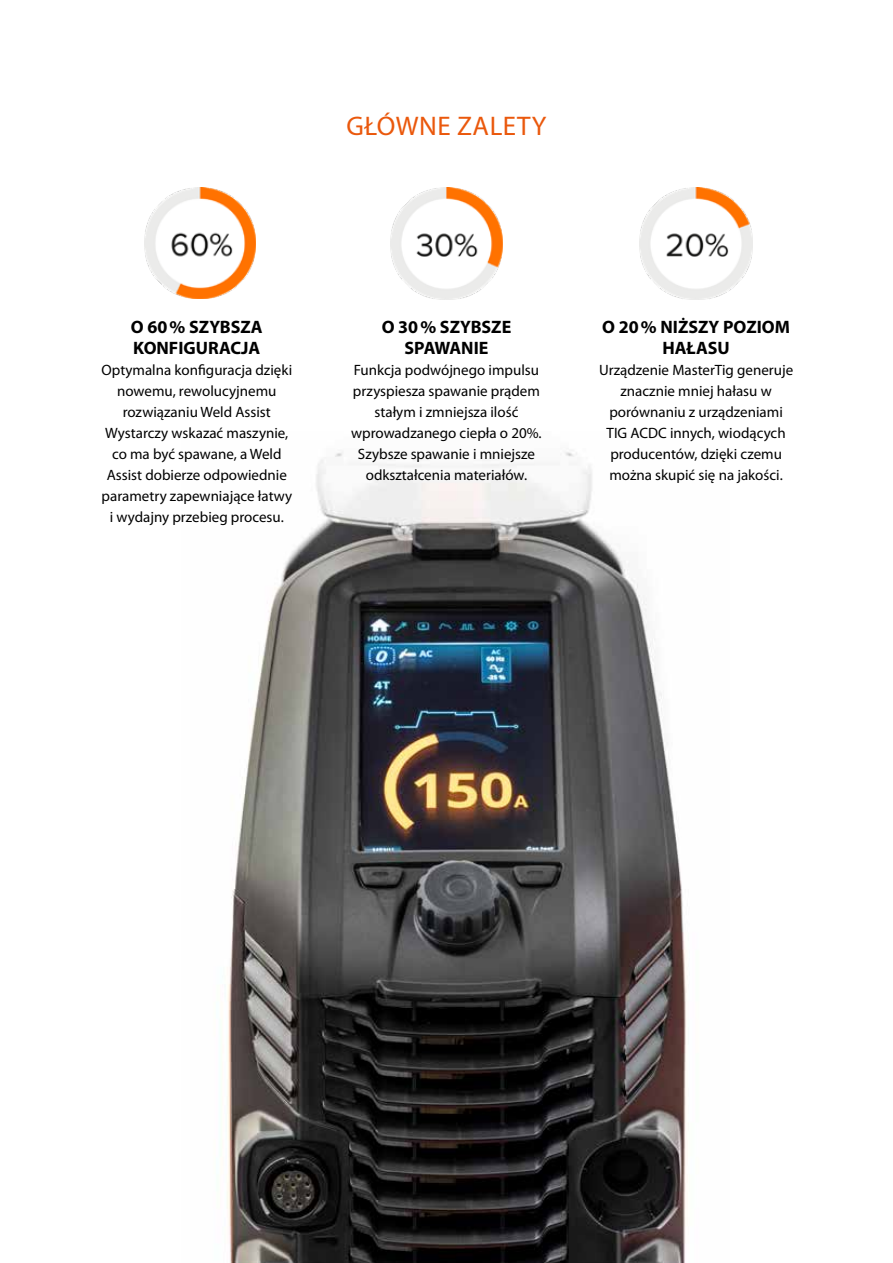
<style>
.page{position:relative;width:893px;height:1263px;background:#fff}
.page>*{position:absolute;margin:0;border:0;box-sizing:border-box;transform-origin:0 0}
.t1{font:27px "Myriad Pro";letter-spacing:.02em;color:#ea580c}
.t2{font:700 18px/21px "Myriad Pro";color:#000;text-align:center}
.t3{font:15px/21px "Myriad Pro";color:#000;text-align:center}
</style>
<div class="page">
<img style="left:227px;top:451px;width:461px;height:812px">
<img style="left:144px;top:187px;width:111px;height:111px">
<img style="left:390px;top:187px;width:113px;height:113px">
<img style="left:640px;top:187px;width:112px;height:113px">
<h1 class="t1" style="left:346px;top:109px;width:202px">GŁÓWNE ZALETY</h1>
<p class="t2" style="left:131px;top:316px;width:133px;text-align:left">O 60% SZYBSZA<br>KONFIGURACJA</p>
<p class="t3" style="left:101px;top:359px;width:192px">Optymalna konfiguracja dzięki nowemu, rewolucyjnemu rozwiązaniu Weld Assist<br>Wystarczy wskazać maszynie, co ma być spawane, a Weld<br>Assist dobierze odpowiednie parametry zapewniające łatwy i wydajny przebieg procesu.</p>
<p class="t2" style="left:382px;top:316px;width:131px">O 30% SZYBSZE<br>SPAWANIE</p>
<p class="t3" style="left:351px;top:359px;width:192px">Funkcja podwójnego impulsu przyspiesza spawanie prądem stałym i zmniejsza ilość wprowadzanego ciepła o 20%.<br>Szybsze spawanie i mniejsze odkształcenia materiałów.</p>
<p class="t2" style="left:602px;top:316px;width:189px">O 20% NIŻSZY POZIOM<br>HAŁASU</p>
<p class="t3" style="left:599px;top:359px;width:196px">Urządzenie MasterTig generuje znacznie mniej hałasu w porównaniu z urządzeniami<br>TIG ACDC innych, wiodących producentów, dzięki czemu można skupić się na jakości.</p>
</div>
